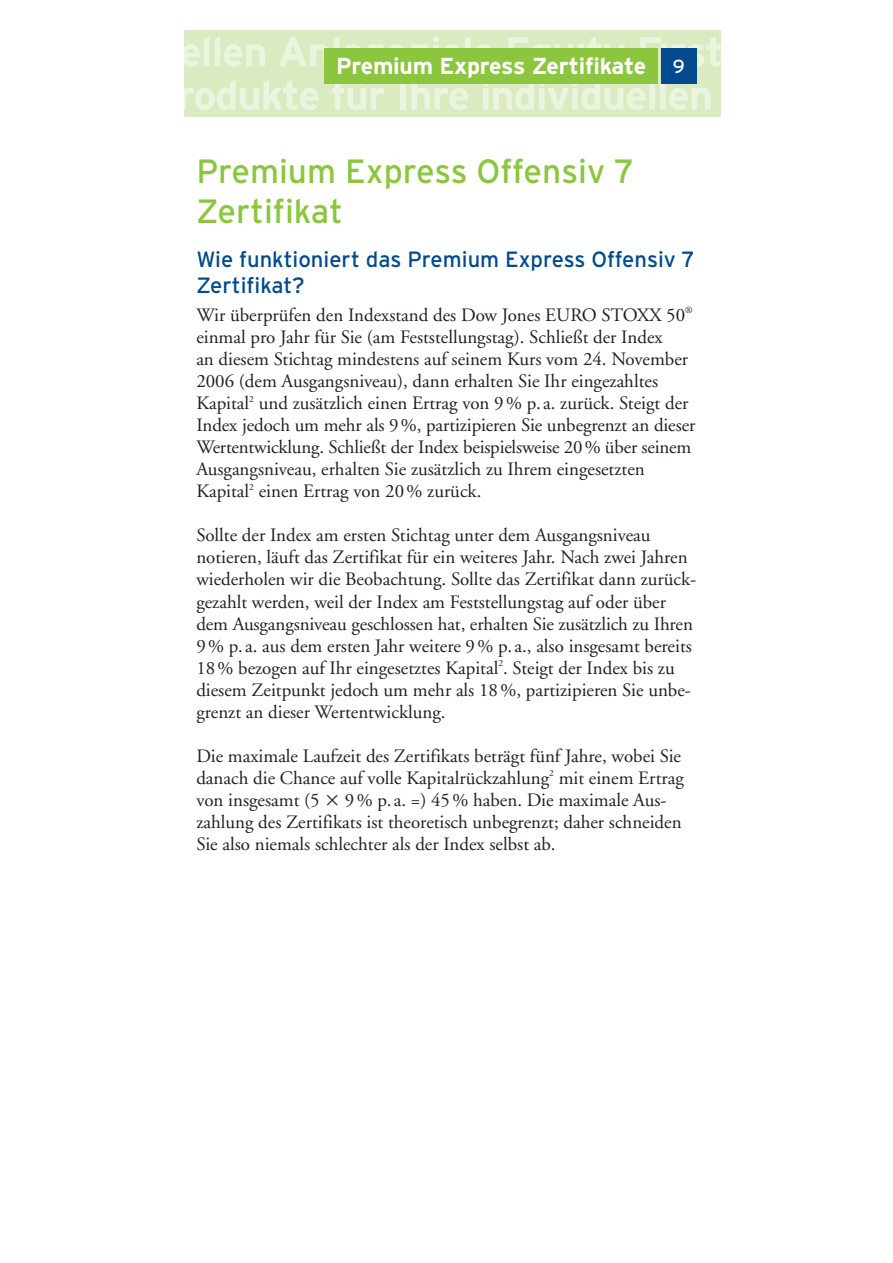
<style>
.page{position:relative;width:893px;height:1263px;background:#fff}
.page>*{position:absolute;margin:0;border:0;box-sizing:border-box;transform-origin:0 0}
.t1{font:33.6px/39.9px "Interstate";color:#8bc63e}
.t2{font:700 23.1px "Interstate";letter-spacing:-.01em;color:#fff}
.t3{font:22.05px/26.2px "Interstate";color:#004a8d}
.t4{font:18.9px/22px "Adobe Garamond LT";color:#231f20}
.s1{font-weight:400;font-size:18.9px}
</style>
<div class="page">
<div style="left:184px;top:31px;width:536px;height:86px;background:#daeac1"></div>
<svg style="left:184px;top:36px;width:536px;height:74px"></svg>
<div style="left:661px;top:49px;width:35px;height:35px;background:#004a8d"></div>
<div style="left:324px;top:49px;width:334px;height:35px;background:#8bc63e"></div>
<p class="t2" style="left:336px;top:58px;width:350px">Premium Express Zertifikate <span class="s1">9</span></p>
<h1 class="t1" style="left:196px;top:154px;width:439px">Premium Express Offensiv 7<br>Zertifikat</h1>
<p class="t3" style="left:196px;top:248px;width:500px">Wie funktioniert das Premium Express Offensiv 7<br>Zertifikat?</p>
<p class="t4" style="left:196px;top:305px;width:500px">Wir überprüfen den Indexstand des Dow Jones EURO STOXX 50<sup>® </sup>einmal pro Jahr für Sie (am Feststellungstag). Schließt der Index<br>an diesem Stichtag mindestens auf seinem Kurs vom 24. November 2006 (dem Ausgangsniveau), dann erhalten Sie Ihr eingezahltes Kapital<sup>2</sup> und zusätzlich einen Ertrag von 9 % p. a. zurück. Steigt der Index jedoch um mehr als 9%, partizipieren Sie unbegrenzt an dieser Wertentwicklung. Schließt der Index beispielsweise 20% über seinem Ausgangsniveau, erhalten Sie zusätzlich zu Ihrem eingesetzten Kapital<sup>2</sup> einen Ertrag von 20 % zurück.</p>
<p class="t4" style="left:196px;top:526px;width:501px">Sollte der Index am ersten Stichtag unter dem Ausgangsniveau notieren, läuft das Zertifikat für ein weiteres Jahr. Nach zwei Jahren wiederholen wir die Beobachtung. Sollte das Zertifikat dann zurück&shy;gezahlt werden, weil der Index am Feststellungstag auf oder über dem Ausgangsniveau geschlossen hat, erhalten Sie zusätzlich zu Ihren 9 % p. a. aus dem ersten Jahr weitere 9 % p. a., also insgesamt bereits 18 % bezogen auf Ihr eingesetztes Kapital<sup>2</sup>. Steigt der Index bis zu diesem Zeitpunkt jedoch um mehr als 18 %, partizipieren Sie unbe&shy;grenzt an dieser Wertentwicklung.</p>
<p class="t4" style="left:196px;top:746px;width:489px">Die maximale Laufzeit des Zertifikats beträgt fünf Jahre, wobei Sie danach die Chance auf volle Kapitalrückzahlung<sup>2</sup> mit einem Ertrag von insgesamt (5</p>
<p class="t4" style="left:196px;top:790px;width:487px;text-indent:149px">9 % p. a. =) 45 % haben. Die maximale Aus&shy;zahlung des Zertifikats ist theoretisch unbegrenzt; daher schneiden<br>Sie also niemals schlechter als der Index selbst ab.</p>
</div>
